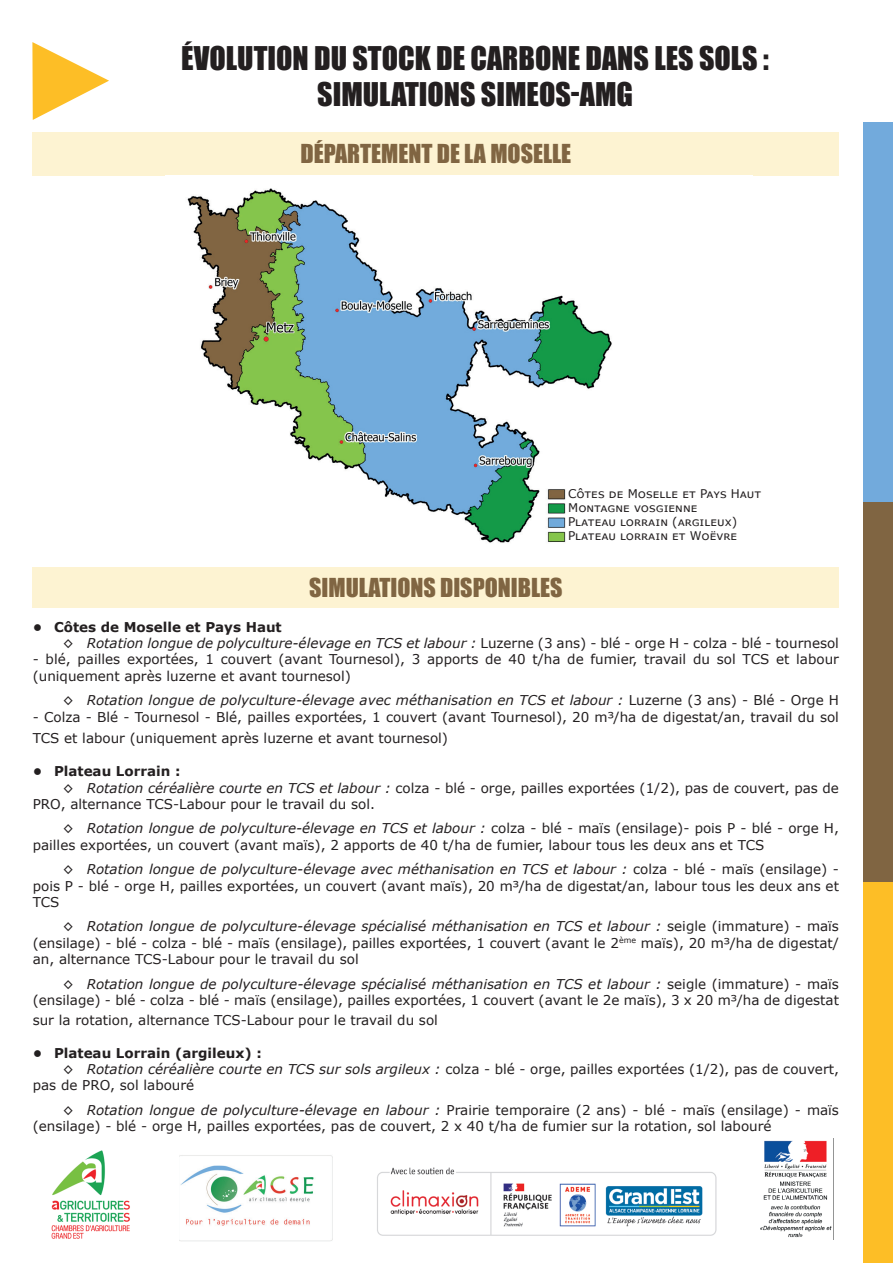
<style>
.page{position:relative;width:893px;height:1263px;background:#fff}
.page>*{position:absolute;margin:0;border:0;box-sizing:border-box;transform-origin:0 0}
.t1{font:30px/36px "Impact";color:#231f20;text-align:center}
.t2{font:24px "Impact";color:#806542}
.t3{font:13.5px/16.2px "Verdana";color:#231f20}
.t4{font:italic 13.5px/16.2px "Verdana";color:#231f20}
.t5{font:700 13.5px "Verdana";color:#231f20}
.t6{font:12px/14.2px "Verdana";color:#231f20}
.s1{font-weight:700;font-style:normal}
.s2{font-style:normal}
.s3{font-style:italic}
</style>
<div class="page">
<div style="left:863px;top:123px;width:30px;height:380px;background:#72aadc"></div>
<div style="left:863px;top:502px;width:30px;height:381px;background:#806542"></div>
<div style="left:863px;top:883px;width:30px;height:380px;background:#fdbe26"></div>
<svg style="left:32px;top:42px;width:77px;height:78px"></svg>
<div style="left:33px;top:132px;width:806px;height:44px;background:#fdf3d2"></div>
<img style="left:166px;top:175px;width:586px;height:368px">
<div style="left:546px;top:448px;width:154px;height:37px;background:#fff"></div>
<div style="left:186px;top:471px;width:140px;height:38px;background:#fff"></div>
<div style="left:285px;top:509px;width:140px;height:37px;background:#fff"></div>
<img style="left:179px;top:1155px;width:153px;height:87px">
<img style="left:377px;top:1167px;width:340px;height:69px">
<img style="left:51px;top:1150px;width:79px;height:89px">
<img style="left:760px;top:1140px;width:72px;height:98px">
<div style="left:33px;top:567px;width:806px;height:41px;background:#fdf3d2"></div>
<div style="left:568px;top:488px;width:193px;height:56px;background:#fff"></div>
<h1 class="t1" style="left:181px;top:40px;width:589px">ÉVOLUTION DU STOCK DE CARBONE DANS LES SOLS :<br>SIMULATIONS SIMEOS-AMG</h1>
<h2 class="t2" style="left:300px;top:135px;width:272px">DÉPARTEMENT DE LA MOSELLE</h2>
<p class="t6" style="left:568px;top:486px;width:194px">Côtes de Moselle et Pays Haut<br>Montagne vosgienne<br>Plateau lorrain (argileux)<br>Plateau lorrain et Woëvre</p>
<h2 class="t2" style="left:309px;top:569px;width:255px">SIMULATIONS DISPONIBLES</h2>
<p class="t4" style="left:63px;top:619px;width:778px;text-indent:-30px"><span class="s1">• Côtes de Moselle et Pays Haut<br></span>◊ Rotation longue de polyculture-élevage en TCS et labour : <span class="s2">Luzerne (3 ans) - blé - orge H - colza - blé - tournesol</span></p>
<p class="t3" style="left:33px;top:651px;width:808px">- blé, pailles exportées, 1 couvert (avant Tournesol), 3 apports de 40 t/ha de fumier, travail du sol TCS et labour (uniquement après luzerne et avant tournesol)</p>
<p class="t4" style="left:63px;top:692px;width:778px">◊ Rotation longue de polyculture-élevage avec méthanisation en TCS et labour : <span class="s2">Luzerne (3 ans) - Blé - Orge H</span></p>
<p class="t3" style="left:33px;top:706px;width:808px;line-height:21.6px">- Colza - Blé - Tournesol - Blé, pailles exportées, 1 couvert (avant Tournesol), 20 m3/ha de digestat/an, travail du sol<br>TCS et labour (uniquement après luzerne et avant tournesol)</p>
<p class="t5" style="left:33px;top:762px;width:149px">• Plateau Lorrain :</p>
<p class="t3" style="left:63px;top:779px;width:778px"><span class="s3">◊ Rotation céréalière courte en TCS et labour :</span> colza - blé - orge, pailles exportées (1/2), pas de couvert, pas de</p>
<p class="t3" style="left:33px;top:795px;width:344px">PRO, alternance TCS-Labour pour le travail du sol.</p>
<p class="t3" style="left:33px;top:820px;width:808px;text-indent:30px"><span class="s3">◊ Rotation longue de polyculture-élevage en TCS et labour :</span> colza - blé - maïs (ensilage)- pois P - blé - orge H, pailles exportées, un couvert (avant maïs), 2 apports de 40 t/ha de fumier, labour tous les deux ans et TCS</p>
<p class="t3" style="left:33px;top:861px;width:808px;text-align:justify;text-indent:30px"><span class="s3">◊ Rotation longue de polyculture-élevage avec méthanisation en TCS et labour :</span> colza - blé - maïs (ensilage) - pois P - blé - orge H, pailles exportées, un couvert (avant maïs), 20 m3/ha de digestat/an, labour tous les deux ans et TCS</p>
<p class="t3" style="left:33px;top:918px;width:808px;text-align:justify;text-indent:30px"><span class="s3">◊ Rotation longue de polyculture-élevage spécialisé méthanisation en TCS et labour :</span> seigle (immature) - maïs (ensilage) - blé - colza - blé - maïs (ensilage), pailles exportées, 1 couvert (avant le 2<sup>ème</sup> maïs), 20 m3/ha de digestat/ an, alternance TCS-Labour pour le travail du sol</p>
<p class="t3" style="left:33px;top:975px;width:808px;text-align:right"><span class="s3">◊ Rotation longue de polyculture-élevage spécialisé méthanisation en TCS et labour :</span> seigle (immature) - maïs (ensilage) - blé - colza - blé - maïs (ensilage), pailles exportées, 1 couvert (avant le 2e maïs), 3 x 20 m3/ha de digestat</p>
<p class="t3" style="left:33px;top:1011px;width:407px">sur la rotation, alternance TCS-Labour pour le travail du sol</p>
<p class="t5" style="left:33px;top:1043px;width:231px">• Plateau Lorrain (argileux) :</p>
<p class="t3" style="left:63px;top:1061px;width:778px"><span class="s3">◊ Rotation céréalière courte en TCS sur sols argileux :</span> colza - blé - orge, pailles exportées (1/2), pas de couvert,</p>
<p class="t3" style="left:33px;top:1077px;width:163px">pas de PRO, sol labouré</p>
<p class="t3" style="left:33px;top:1102px;width:808px;text-indent:30px"><span class="s3">◊ Rotation longue de polyculture-élevage en labour :</span> Prairie temporaire (2 ans) - blé - maïs (ensilage) - maïs (ensilage) - blé - orge H, pailles exportées, pas de couvert, 2 x 40 t/ha de fumier sur la rotation, sol labouré</p>
</div>
